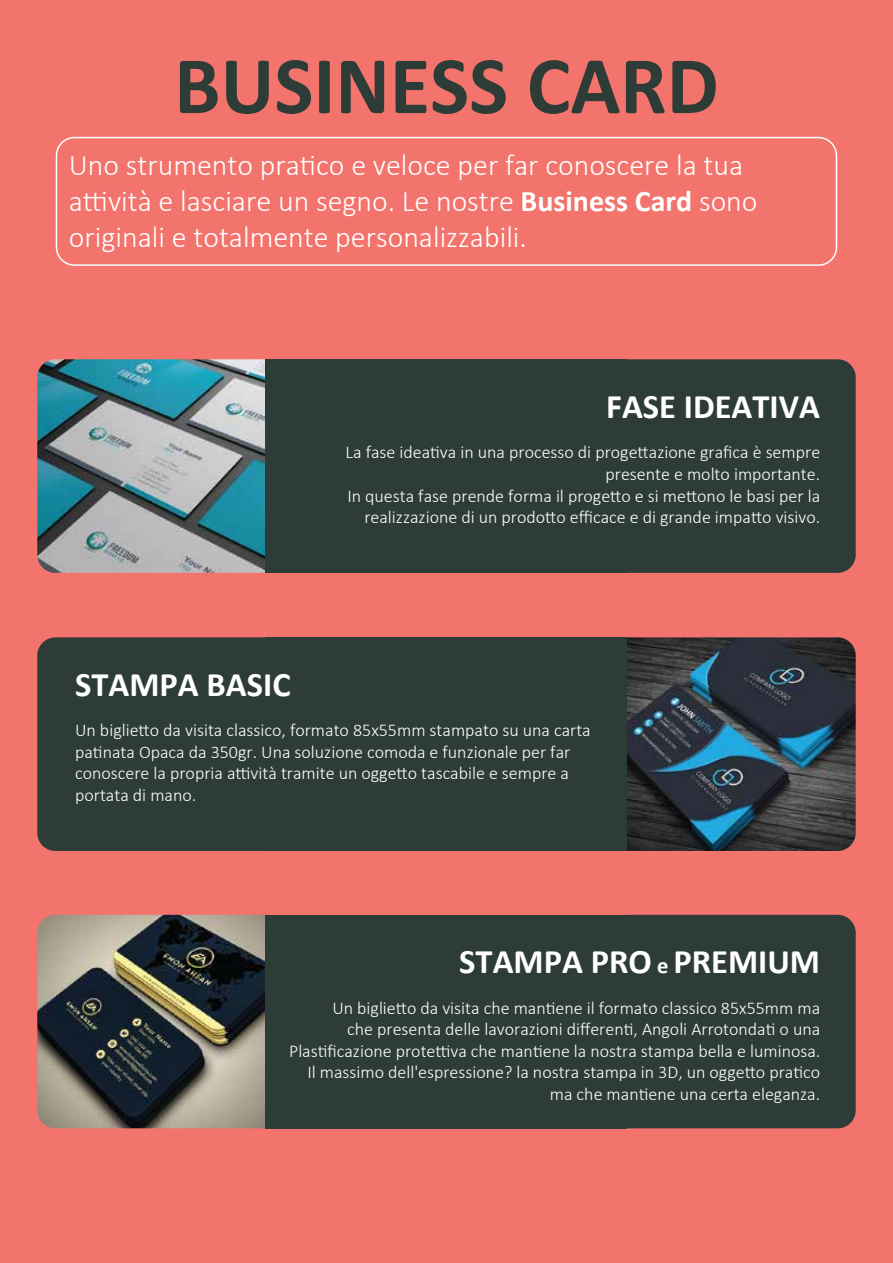
<style>
.page{position:relative;width:893px;height:1263px;background:#f3736d}
.page>*{position:absolute;margin:0;border:0;box-sizing:border-box;transform-origin:0 0}
.t1{font:700 82.5px "Calibri";color:#2e3c37}
.t2{font:700 34.5px "Calibri";color:#fff}
.t3{font:300 30px/36px "Calibri";color:#fff}
.t4{font:300 18px/21.6px "Calibri";color:#fff;text-align:right}
.s1{font-weight:700}
.s2{font-size:22.5px}
</style>
<div class="page">
<div style="left:610px;top:359px;width:246px;height:214px;background:#2e3c37;border-radius:18px"></div>
<img style="left:37px;top:359px;width:229px;height:214px">
<div style="left:266px;top:359px;width:361px;height:214px;background:#2e3c37"></div>
<img style="left:627px;top:637px;width:229px;height:214px">
<div style="left:37px;top:637px;width:246px;height:214px;background:#2e3c37;border-radius:18px"></div>
<div style="left:266px;top:637px;width:361px;height:214px;background:#2e3c37"></div>
<div style="left:610px;top:915px;width:246px;height:213px;background:#2e3c37;border-radius:18px"></div>
<img style="left:37px;top:915px;width:229px;height:213px">
<div style="left:266px;top:915px;width:361px;height:213px;background:#2e3c37"></div>
<div style="left:56px;top:137px;width:781px;height:129px;border:2px solid #fff;border-radius:18px"></div>
<h1 class="t1" style="left:174px;top:27px;width:546px">BUSINESS CARD</h1>
<h3 class="t3" style="left:69px;top:146px;width:690px">Uno strumento pratico e veloce per far conoscere la tua attività e lasciare un segno. Le nostre <span class="s1">Business Card</span> sono originali e totalmente personalizzabili.</h3>
<h2 class="t2" style="left:606px;top:382px;width:215px">FASE IDEATIVA</h2>
<p class="t4" style="left:346px;top:441px;width:476px">La fase ideativa in una processo di progettazione grafica è sempre presente e molto importante.<br>In questa fase prende forma il progetto e si mettono le basi per la realizzazione di un prodotto efficace e di grande impatto visivo.</p>
<h2 class="t2" style="left:75px;top:660px;width:217px">STAMPA BASIC</h2>
<p class="t4" style="left:75px;top:719px;width:517px;text-align:left">Un biglietto da visita classico, formato 85x55mm stampato su una carta patinata Opaca da 350gr. Una soluzione comoda e funzionale per far conoscere la propria attività tramite un oggetto tascabile e sempre a portata di mano.</p>
<h2 class="t2" style="left:459px;top:937px;width:362px">STAMPA PRO <span class="s2">e</span> PREMIUM</h2>
<p class="t4" style="left:289px;top:996px;width:533px">Un biglietto da visita che mantiene il formato classico 85x55mm ma<br>che presenta delle lavorazioni differenti, Angoli Arrotondati o una Plastificazione protettiva che mantiene la nostra stampa bella e luminosa.<br>Il massimo dell'espressione? la nostra stampa in 3D, un oggetto pratico ma che mantiene una certa eleganza.</p>
</div>
